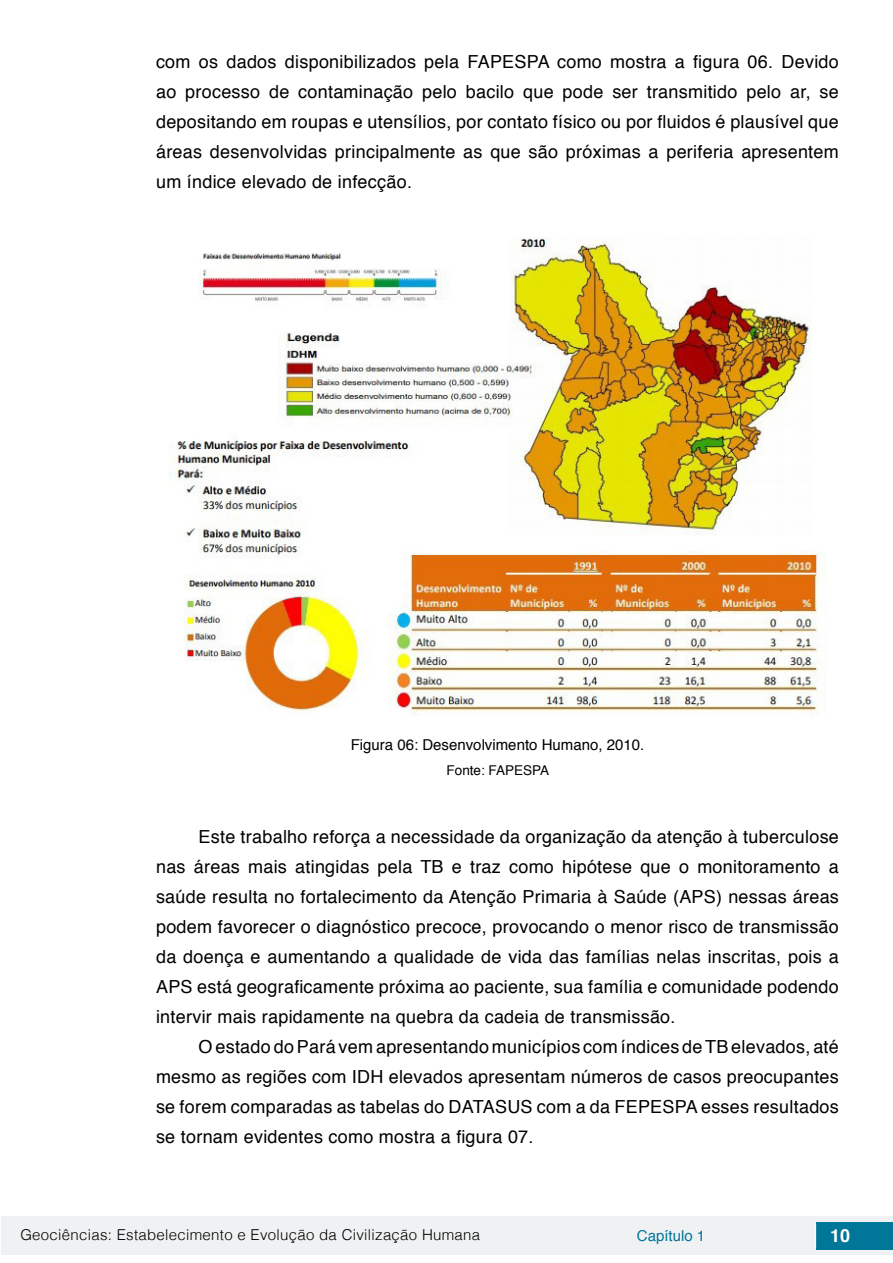
<style>
.page{position:relative;width:893px;height:1263px;background:#fff}
.page>*{position:absolute;margin:0;border:0;box-sizing:border-box;transform-origin:0 0}
.txt{font:18px/30px "Helvetica";letter-spacing:.015em;color:#000;text-align:justify}
.t1{font:700 18px "Helvetica";color:#fff}
.t2{font:300 15px "Helvetica";letter-spacing:.02em;color:#000}
.info_tab_gra_imag{font:15px "Helvetica";color:#000}
.t3{font:15px "Helvetica";color:#007699}
.fonte_tab_gra_imag{font:13.5px "Helvetica";color:#000}
</style>
<div class="page">
<div style="left:1px;top:1216px;width:891px;height:38px;background:#f0f1f2"></div>
<div style="left:816px;top:1222px;width:77px;height:27px;background:#007699"></div>
<svg style="left:815px;top:1224px;width:1px;height:24px"></svg>
<img style="left:170px;top:238px;width:656px;height:477px">
<p class="txt" style="left:156px;top:47px;width:684px">com os dados disponibilizados pela FAPESPA como mostra a figura 06. Devido ao processo de contaminação pelo bacilo que pode ser transmitido pelo ar, se depositando em roupas e utensílios, por contato físico ou por fluidos é plausível que áreas desenvolvidas principalmente as que são próximas a periferia apresentem um índice elevado de infecção.</p>
<p class="info_tab_gra_imag" style="left:351px;top:733px;width:295px">Figura 06: Desenvolvimento Humano, 2010.</p>
<p class="fonte_tab_gra_imag" style="left:447px;top:760px;width:104px">Fonte: FAPESPA</p>
<p class="txt" style="left:156px;top:823px;width:684px;text-indent:43px">Este trabalho reforça a necessidade da organização da atenção à tuberculose nas áreas mais atingidas pela TB e traz como hipótese que o monitoramento a saúde resulta no fortalecimento da Atenção Primaria à Saúde (APS) nessas áreas podem favorecer o diagnóstico precoce, provocando o menor risco de transmissão da doença e aumentando a qualidade de vida das famílias nelas inscritas, pois a APS está geograficamente próxima ao paciente, sua família e comunidade podendo intervir mais rapidamente na quebra da cadeia de transmissão.</p>
<p class="txt" style="left:156px;top:1033px;width:684px;text-indent:43px">O estado do Pará vem apresentando municípios com índices de TB elevados, até mesmo as regiões com IDH elevados apresentam números de casos preocupantes se forem comparadas as tabelas do DATASUS com a da FEPESPA esses resultados se tornam evidentes como mostra a figura 07.</p>
<p class="t2" style="left:20px;top:1222px;width:461px">Geociências: Estabelecimento e Evolução da Civilização Humana</p>
<p class="t3" style="left:637px;top:1224px;width:70px">Capítulo 1</p>
<p class="t1" style="left:830px;top:1221px;width:22px">10</p>
</div>
